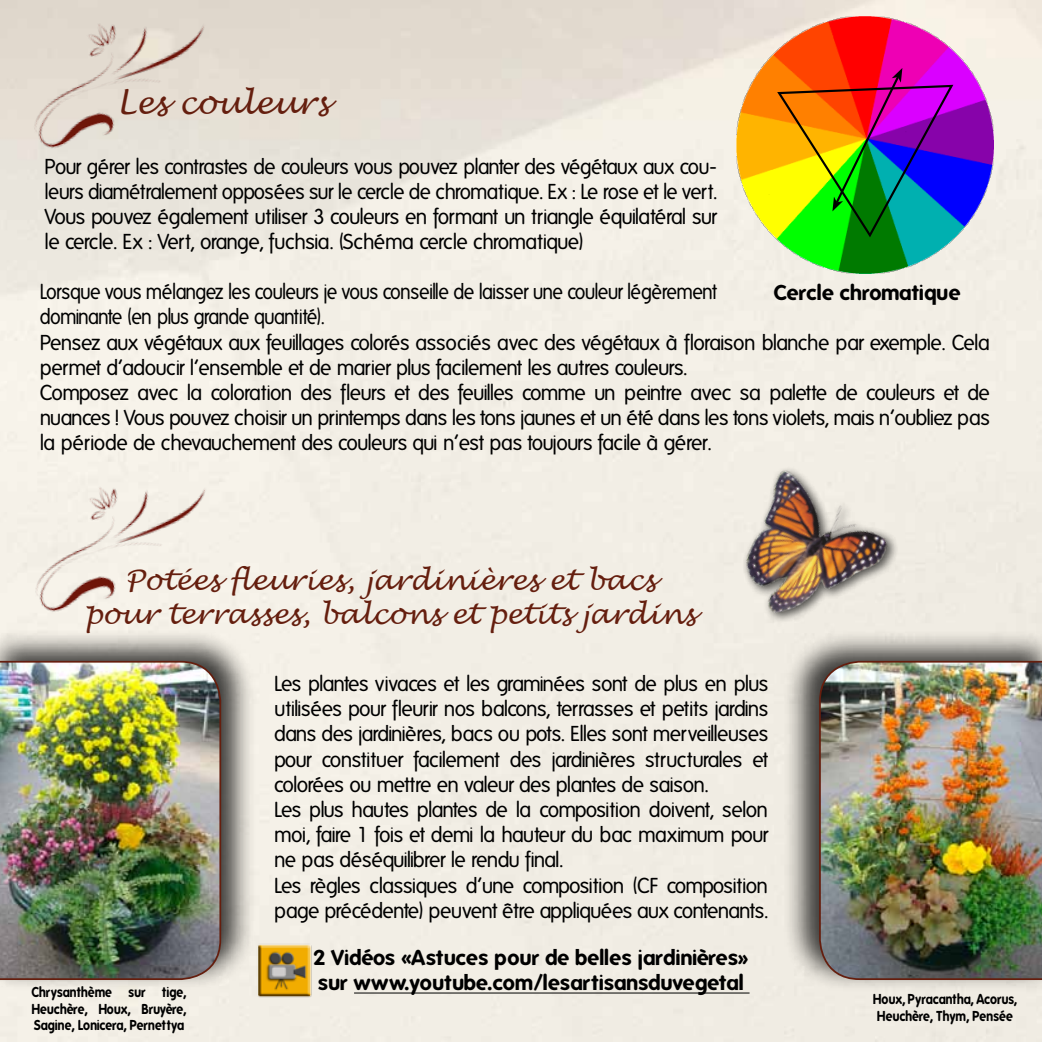
<style>
.page{position:relative;width:1042px;height:1042px;background:#fff}
.page>*{position:absolute;margin:0;border:0;box-sizing:border-box;transform-origin:0 0}
.t1{font:italic 31.5px "Lucida Handwriting";color:#651e0e}
.t2{font:italic 28px/33.6px "Lucida Handwriting";color:#651e0e;text-align:center}
.t3{font:21px/25.2px "Folks";letter-spacing:-.035em;color:#000;text-align:justify}
.t4{font:21px/25.2px "Folks";letter-spacing:-.035em;color:#000;scale:.93 1}
.t5{font:700 21px/25.2px "Folks";color:#000}
.t6{font:700 14px/16.8px "Folks";color:#000;text-align:justify;scale:.86 1}
</style>
<div class="page">
<img style="left:0;top:0;width:1042px;height:1042px">
<img style="left:676px;top:399px;width:281px;height:303px">
<img style="left:737px;top:17px;width:256px;height:256px">
<svg style="left:775px;top:68px;width:180px;height:170px;background:#846f53"></svg>
<img style="left:0;top:0;width:367px;height:199px">
<div style="left:0;top:399px;width:368px;height:264px;background:#f5f1e8"></div>
<hr style="left:354px;top:992px;width:395px;height:1px;background:#000">
<div style="left:783px;top:629px;width:259px;height:363px;background:#000;opacity:.75"></div>
<img style="left:818px;top:660px;width:224px;height:321px">
<div style="left:0;top:628px;width:256px;height:363px;background:#000;opacity:.75"></div>
<img style="left:0;top:660px;width:222px;height:321px">
<img style="left:244px;top:934px;width:67px;height:80px">
<p class="t1" style="left:117px;top:84px;width:213px">Les couleurs</p>
<p class="t3" style="left:45px;top:154px;width:674px">Pour gérer les contrastes de couleurs vous pouvez planter des végétaux aux cou&shy;leurs diamétralement opposées sur le cercle de chromatique. Ex : Le rose et le vert.<br>Vous pouvez également utiliser 3 couleurs en formant un triangle équilatéral sur le cercle. Ex : Vert, orange, fuchsia. (Schéma cercle chromatique)</p>
<p class="t4" style="left:40px;top:279px;width:730px">Lorsque vous mélangez les couleurs je vous conseille de laisser une couleur légèrement</p>
<p class="t5" style="left:774px;top:280px;width:188px">Cercle chromatique</p>
<p class="t4" style="left:40px;top:305px;width:1023px">dominante (en plus grande quantité).<br>Pensez aux végétaux aux feuillages colorés associés avec des végétaux à floraison blanche par exemple. Cela permet d’adoucir l’ensemble et de marier plus facilement les autres couleurs.<br>Composez avec la coloration des fleurs et des feuilles comme un peintre avec sa palette de couleurs et de nuances ! Vous pouvez choisir un printemps dans les tons jaunes et un été dans les tons violets, mais n’oubliez pas la période de chevauchement des couleurs qui n’est pas toujours facile à gérer.</p>
<p class="t2" style="left:85px;top:564px;width:612px">Potées fleuries, jardinières et bacs<br>pour terrasses, balcons et petits jardins</p>
<p class="t3" style="left:274px;top:671px;width:495px;text-align:left">Les plantes vivaces et les graminées sont de plus en plus utilisées pour fleurir nos balcons, terrasses et petits jardins dans des jardinières, bacs ou pots. Elles sont merveilleuses pour constituer facilement des jardinières structurales et colorées ou mettre en valeur des plantes de saison.<br>Les plus hautes plantes de la composition doivent, selon moi, faire 1 fois et demi la hauteur du bac maximum pour ne pas déséquilibrer le rendu final.<br>Les règles classiques d’une composition (CF composition page précédente) peuvent être appliquées aux contenants.</p>
<p class="t5" style="left:313px;top:945px;width:436px">2 Vidéos «Astuces pour de belles jardinières» sur www.youtube.com/lesartisansduvegetal</p>
<p class="t6" style="left:32px;top:983px;width:181px">Chrysanthème sur tige, Heuchère, Houx, Bruyère, Sagine, Lonicera, Pernettya</p>
<p class="t6" style="left:873px;top:991px;width:169px">Houx, Pyracantha, Acorus,<br>Heuchère, Thym, Pensée</p>
</div>
